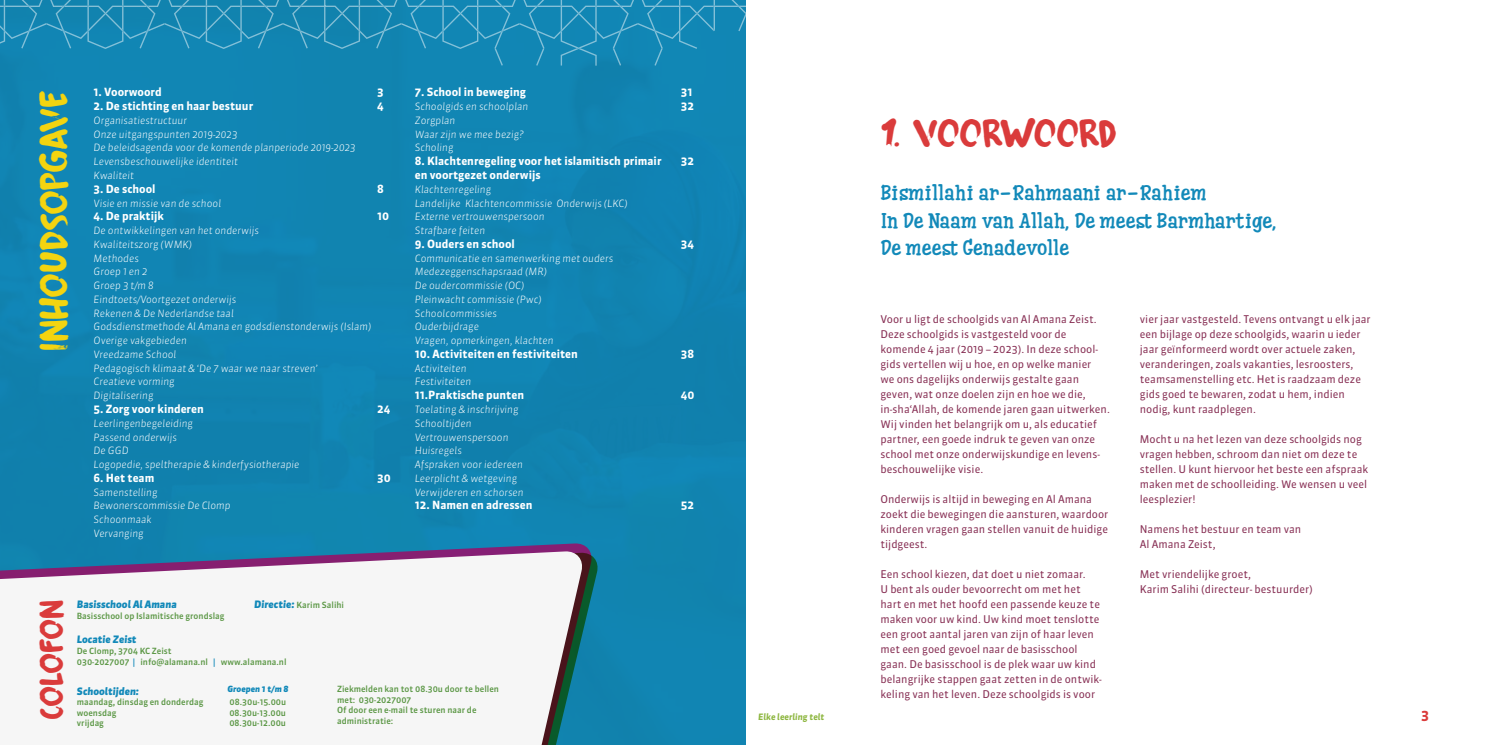
<style>
.page{position:relative;width:1489px;height:745px;background:#fff}
.page>*{position:absolute;margin:0;border:0;box-sizing:border-box;transform-origin:0 0}
.t1{font:40px "Fingerfood";letter-spacing:-.005em;color:#f3d410}
.t2{font:40px "Fingerfood";letter-spacing:-.035em;color:#da3b3b}
.t3{font:34px "Fingerfood";letter-spacing:-.03em;color:#da3b3b}
.t4{font:700 21.25px/27.5px "Cucho";color:#1289b9}
.t5{font:700 13.75px "Sanuk";color:#da3b3b}
.t6{font:700 11.25px/13.8px "Sanuk";color:#fff}
.t7{font:10.62px/15px "Sanuk";color:#872f54}
.t8{font:italic 900 10.25px "Sanuk";color:#1289b9}
.t9{font:italic 300 10px/13.8px "Sanuk";color:#fff}
.t10{font:italic 700 8.75px "Sanuk";color:#8db63f}
.t11{font:500 8.5px/10.6px "Sanuk";color:#5b9745}
.t12{font:italic 900 8.5px "Sanuk";color:#1289b9}
.s1{font-weight:900;font-style:italic;font-size:10.25px;color:#1289b9}
.s2{color:#1289b9}
</style>
<div class="page">
<div style="left:0;top:66px;width:745px;height:678px;background:#1184b2"></div>
<svg style="left:0;top:542px;width:592px;height:10px;background:#1d78aa"></svg>
<svg style="left:0;top:0;width:746px;height:66px;background:#1a89b5"></svg>
<svg style="left:584px;top:552px;width:14px;height:192px;background:#137490"></svg>
<svg style="left:0;top:550px;width:584px;height:194px;fill:#f6f6f6"></svg>
<h1 class="t1" style="left:31px;top:350px;width:262px;rotate:-90deg">Inhoudsopgave</h1>
<p class="t6" style="left:94px;top:85px;width:70px">1. Voorwoord</p>
<p class="t6" style="left:94px;top:99px;width:161px">2. De stichting en haar bestuur</p>
<p class="t9" style="left:94px;top:113px;width:263px">Organisatiestructuur<br>Onze uitgangspunten 2019-2023<br>De beleidsagenda voor de komende planperiode 2019-2023<br>Levensbeschouwelijke identiteit<br>Kwaliteit</p>
<p class="t6" style="left:94px;top:182px;width:63px">3. De school</p>
<p class="t9" style="left:94px;top:196px;width:129px">Visie en missie van de school</p>
<p class="t6" style="left:94px;top:209px;width:72px">4. De praktijk</p>
<p class="t9" style="left:94px;top:223px;width:279px">De ontwikkelingen van het onderwijs<br>Kwaliteitszorg (WMK)<br>Methodes<br>Groep 1 en 2<br>Groep 3 t/m 8<br>Eindtoets/Voortgezet onderwijs<br>Rekenen &amp; De Nederlandse taal<br>Godsdienstmethode Al Amana en godsdienstonderwijs (Islam)<br>Overige vakgebieden<br>Vreedzame School<br>Pedagogisch klimaat &amp; ‘De 7 waar we naar streven’<br>Creatieve vorming<br>Digitalisering</p>
<p class="t6" style="left:94px;top:402px;width:112px">5. Zorg voor kinderen</p>
<p class="t9" style="left:94px;top:416px;width:207px">Leerlingenbegeleiding<br>Passend onderwijs<br>De GGD<br>Logopedie, speltherapie &amp; kinderfysiotherapie</p>
<p class="t6" style="left:94px;top:470px;width:62px">6. Het team</p>
<p class="t9" style="left:94px;top:485px;width:138px">Samenstelling<br>Bewonerscommissie De Clomp<br>Schoonmaak<br>Vervanging</p>
<p class="t6" style="left:377px;top:85px;width:8px">3<br>4</p>
<p class="t6" style="left:377px;top:182px;width:8px">8</p>
<p class="t6" style="left:377px;top:209px;width:14px">10</p>
<p class="t6" style="left:377px;top:402px;width:15px">24</p>
<p class="t6" style="left:377px;top:470px;width:15px">30</p>
<p class="t6" style="left:415px;top:85px;width:113px">7. School in beweging</p>
<p class="t9" style="left:415px;top:100px;width:115px">Schoolgids en schoolplan<br>Zorgplan<br>Waar zijn we mee bezig?<br>Scholing</p>
<p class="t6" style="left:415px;top:154px;width:248px">8. Klachtenregeling voor het islamitisch primair en voortgezet onderwijs</p>
<p class="t9" style="left:415px;top:182px;width:214px">Klachtenregeling<br>Landelijke Klachtencommissie Onderwijs (LKC)<br>Externe vertrouwenspersoon<br>Strafbare feiten</p>
<p class="t6" style="left:415px;top:237px;width:102px">9. Ouders en school</p>
<p class="t9" style="left:415px;top:251px;width:200px">Communicatie en samenwerking met ouders<br>Medezeggenschapsraad (MR)<br>De oudercommissie (OC)<br>Pleinwacht commissie (Pwc)<br>Schoolcommissies<br>Ouderbijdrage<br>Vragen, opmerkingen, klachten</p>
<p class="t6" style="left:415px;top:347px;width:165px">10. Activiteiten en festiviteiten</p>
<p class="t9" style="left:415px;top:361px;width:58px">Activiteiten<br>Festiviteiten</p>
<p class="t6" style="left:415px;top:388px;width:111px">11.Praktische punten</p>
<p class="t9" style="left:415px;top:402px;width:110px">Toelating &amp; inschrijving<br>Schooltijden<br>Vertrouwenspersoon<br>Huisregels<br>Afspraken voor iedereen<br>Leerplicht &amp; wetgeving<br>Verwijderen en schorsen</p>
<p class="t6" style="left:415px;top:498px;width:119px">12. Namen en adressen</p>
<p class="t6" style="left:680px;top:85px;width:15px">31<br>32</p>
<p class="t6" style="left:680px;top:154px;width:15px">32</p>
<p class="t6" style="left:680px;top:237px;width:15px">34</p>
<p class="t6" style="left:680px;top:347px;width:15px">38</p>
<p class="t6" style="left:680px;top:388px;width:15px">40</p>
<p class="t6" style="left:680px;top:498px;width:15px">52</p>
<h2 class="t3" style="left:32px;top:719px;width:121px;rotate:-90deg">Colofon</h2>
<p class="t8" style="left:77px;top:597px;width:101px">Basisschool Al Amana</p>
<p class="t11" style="left:254px;top:599px;width:91px"><span class="s1">Directie:</span> Karim Salihi</p>
<p class="t11" style="left:77px;top:610px;width:149px">Basisschool op Islamitische grondslag</p>
<p class="t8" style="left:77px;top:632px;width:61px">Locatie Zeist</p>
<p class="t11" style="left:77px;top:645px;width:211px;line-height:11px">De Clomp, 3704 KC Zeist<br>030-2027007 <span class="s2">|</span> info@alamana.nl <span class="s2">|</span> www.alamana.nl</p>
<p class="t11" style="left:337px;top:683px;width:163px">Ziekmelden kan tot 08.30u door te bellen met: 030-2027007<br>Of door een e-mail te sturen naar de administratie:</p>
<p class="t12" style="left:227px;top:683px;width:63px">Groepen 1 t/m 8</p>
<p class="t8" style="left:77px;top:684px;width:64px">Schooltijden:</p>
<p class="t11" style="left:77px;top:696px;width:128px">maandag, dinsdag en donderdag</p>
<p class="t11" style="left:230px;top:696px;width:58px">08.30u-15.00u</p>
<p class="t11" style="left:77px;top:707px;width:41px">woensdag</p>
<p class="t11" style="left:229px;top:707px;width:58px">08.30u-13.00u</p>
<p class="t11" style="left:77px;top:717px;width:29px">vrijdag</p>
<p class="t11" style="left:229px;top:717px;width:58px">08.30u-12.00u</p>
<h1 class="t2" style="left:880px;top:110px;width:238px">1. VOORWOORD</h1>
<h3 class="t4" style="left:880px;top:180px;width:398px">Bismillahi ar-Rahmaani ar-Rahiem<br>In De Naam van Allah, De meest Barmhartige,<br>De meest Genadevolle</h3>
<p class="t7" style="left:880px;top:311px;width:231px">Voor u ligt de schoolgids van Al Amana Zeist.<br>Deze schoolgids is vastgesteld voor de komende 4 jaar (2019 – 2023). In deze school&shy;gids vertellen wij u hoe, en op welke manier<br>we ons dagelijks onderwijs gestalte gaan geven, wat onze doelen zijn en hoe we die, in-sha‘Allah, de komende jaren gaan uitwerken.<br>Wij vinden het belangrijk om u, als educatief partner, een goede indruk te geven van onze school met onze onderwijskundige en levens&shy;beschouwelijke visie.</p>
<p class="t7" style="left:880px;top:491px;width:229px">Onderwijs is altijd in beweging en Al Amana zoekt die bewegingen die aansturen, waardoor kinderen vragen gaan stellen vanuit de huidige tijdgeest.</p>
<p class="t7" style="left:880px;top:566px;width:223px">Een school kiezen, dat doet u niet zomaar.<br>U bent als ouder bevoorrecht om met het hart en met het hoofd een passende keuze te maken voor uw kind. Uw kind moet tenslotte een groot aantal jaren van zijn of haar leven met een goed gevoel naar de basisschool gaan. De basisschool is de plek waar uw kind belangrijke stappen gaat zetten in de ontwik&shy;keling van het leven. Deze schoolgids is voor</p>
<p class="t7" style="left:1139px;top:311px;width:232px">vier jaar vastgesteld. Tevens ontvangt u elk jaar een bijlage op deze schoolgids, waarin u ieder jaar geïnformeerd wordt over actuele zaken, veranderingen, zoals vakanties, lesroosters, teamsamenstelling etc. Het is raadzaam deze gids goed te bewaren, zodat u hem, indien nodig, kunt raadplegen.</p>
<p class="t7" style="left:1139px;top:431px;width:230px">Mocht u na het lezen van deze schoolgids nog vragen hebben, schroom dan niet om deze te stellen. U kunt hiervoor het beste een afspraak maken met de schoolleiding. We wensen u veel leesplezier!</p>
<p class="t7" style="left:1139px;top:521px;width:163px">Namens het bestuur en team van<br>Al Amana Zeist,</p>
<p class="t7" style="left:1139px;top:566px;width:175px">Met vriendelijke groet,<br>Karim Salihi (directeur- bestuurder)</p>
<p class="t10" style="left:758px;top:711px;width:68px">Elke leerling telt</p>
<p class="t5" style="left:1421px;top:705px;width:10px">3</p>
</div>
